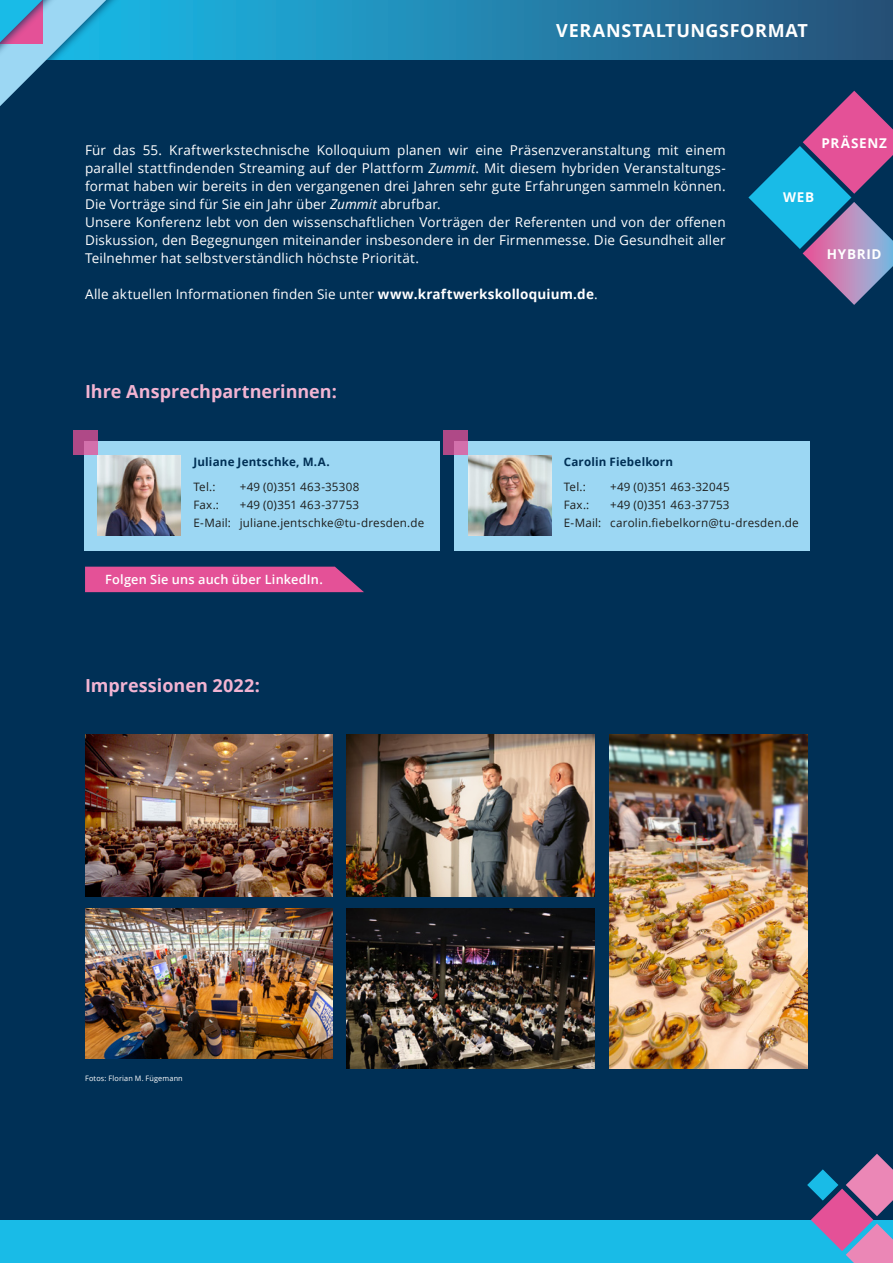
<style>
.page{position:relative;width:893px;height:1263px;background:#003056}
.page>*{position:absolute;margin:0;border:0;box-sizing:border-box;transform-origin:0 0}
.t1{font:700 18px "Open Sans";color:#f2b4d2}
.t2{font:700 18px "Open Sans";letter-spacing:.035em;color:#fff}
.t3{font:13.5px/18px "Open Sans";letter-spacing:.015em;color:#fff}
.t4{font:700 13.5px "Open Sans";letter-spacing:.05em;color:#fff}
.t5{font:600 12.75px "Open Sans";letter-spacing:.015em;color:#fff}
.t6{font:11.55px/17.7px "Open Sans";letter-spacing:.02em;color:#1d1d1b}
.t7{font:700 11.55px "Open Sans";letter-spacing:.015em;color:#003056}
.t8{font:7.5px "Open Sans";letter-spacing:.025em;color:#fff}
.s1{font-style:italic}
.s2{font-weight:700}
.s3{font-size:11.85px}
</style>
<div class="page">
<svg style="left:136px;top:0;width:757px;height:60px;background:#2281ab"></svg>
<div style="left:0;top:0;width:136px;height:205px;background:#003056;opacity:.75"></div>
<svg style="left:0;top:0;width:126px;height:197px"></svg>
<div style="left:0;top:1220px;width:893px;height:43px;background:#19bbe7"></div>
<svg style="left:807px;top:1154px;width:86px;height:109px"></svg>
<svg style="left:748px;top:91px;width:145px;height:214px"></svg>
<div style="left:85px;top:567px;width:279px;height:25px;background:#e45197"></div>
<div style="left:84px;top:441px;width:355px;height:109px;background:#9cd7f3"></div>
<img style="left:98px;top:455px;width:83px;height:81px">
<svg style="left:73px;top:431px;width:25px;height:24px"></svg>
<div style="left:454px;top:441px;width:356px;height:109px;background:#9cd7f3"></div>
<img style="left:468px;top:455px;width:83px;height:81px">
<svg style="left:444px;top:431px;width:24px;height:24px"></svg>
<img style="left:85px;top:735px;width:247px;height:161px">
<img style="left:347px;top:735px;width:247px;height:161px">
<img style="left:610px;top:735px;width:198px;height:334px">
<img style="left:85px;top:908px;width:247px;height:150px">
<img style="left:347px;top:908px;width:247px;height:161px">
<h1 class="t2" style="left:556px;top:18px;width:253px">VERANSTALTUNGSFORMAT</h1>
<p class="t3" style="left:85px;top:141px;width:642px">Für das 55. Kraftwerkstechnische Kolloquium planen wir eine Präsenzveranstaltung mit einem parallel stattfindenden Streaming auf der Plattform <span class="s1">Zummit</span>. Mit diesem hybriden Veranstaltungs&shy;format haben wir bereits in den vergangenen drei Jahren sehr gute Erfahrungen sammeln können.<br>Die Vorträge sind für Sie ein Jahr über <span class="s1">Zummit</span> abrufbar.<br>Unsere Konferenz lebt von den wissenschaftlichen Vorträgen der Referenten und von der offenen Diskussion, den Begegnungen miteinander insbesondere in der Firmenmesse. Die Gesundheit aller Teilnehmer hat selbstverständlich höchste Priorität.</p>
<p class="t3" style="left:85px;top:285px;width:514px">Alle aktuellen Informationen finden Sie unter <span class="s2">www.kraftwerkskolloquium.de</span>.</p>
<p class="t4" style="left:822px;top:134px;width:67px">PRÄSENZ</p>
<p class="t4" style="left:783px;top:187px;width:33px">WEB</p>
<p class="t4" style="left:827px;top:245px;width:56px">HYBRID</p>
<h1 class="t1" style="left:85px;top:379px;width:253px">Ihre Ansprechpartnerinnen:</h1>
<p class="t7" style="left:193px;top:453px;width:138px">Juliane Jentschke, M.A.</p>
<p class="t6" style="left:193px;top:478px;width:24px">Tel.:</p>
<p class="t6" style="left:240px;top:478px;width:121px">+49 (0)351 463-35308</p>
<p class="t6" style="left:193px;top:495px;width:27px">Fax.:</p>
<p class="t6" style="left:193px;top:495px;width:232px;text-indent:46px">+49 (0)351 463-37753<br>E-Mail: juliane.jentschke@tu-dresden.de</p>
<p class="t5" style="left:105px;top:571px;width:219px">Folgen Sie uns auch über LinkedIn.</p>
<p class="t7" style="left:564px;top:453px;width:111px">Carolin Fiebelkorn</p>
<p class="t6" style="left:564px;top:478px;width:24px">Tel.:</p>
<p class="t6" style="left:610px;top:478px;width:121px">+49 (0)351 463-32045</p>
<p class="t6" style="left:564px;top:495px;width:27px">Fax.:</p>
<p class="t6" style="left:564px;top:495px;width:237px;text-indent:46px">+49 (0)351 463-37753<br>E-Mail: carolin.fiebelkorn@tu-dresden.<span class="s3">de</span></p>
<h1 class="t1" style="left:85px;top:673px;width:176px">Impressionen 2022:</h1>
<p class="t8" style="left:85px;top:1073px;width:99px">Fotos: Florian M. Fügemann</p>
</div>
